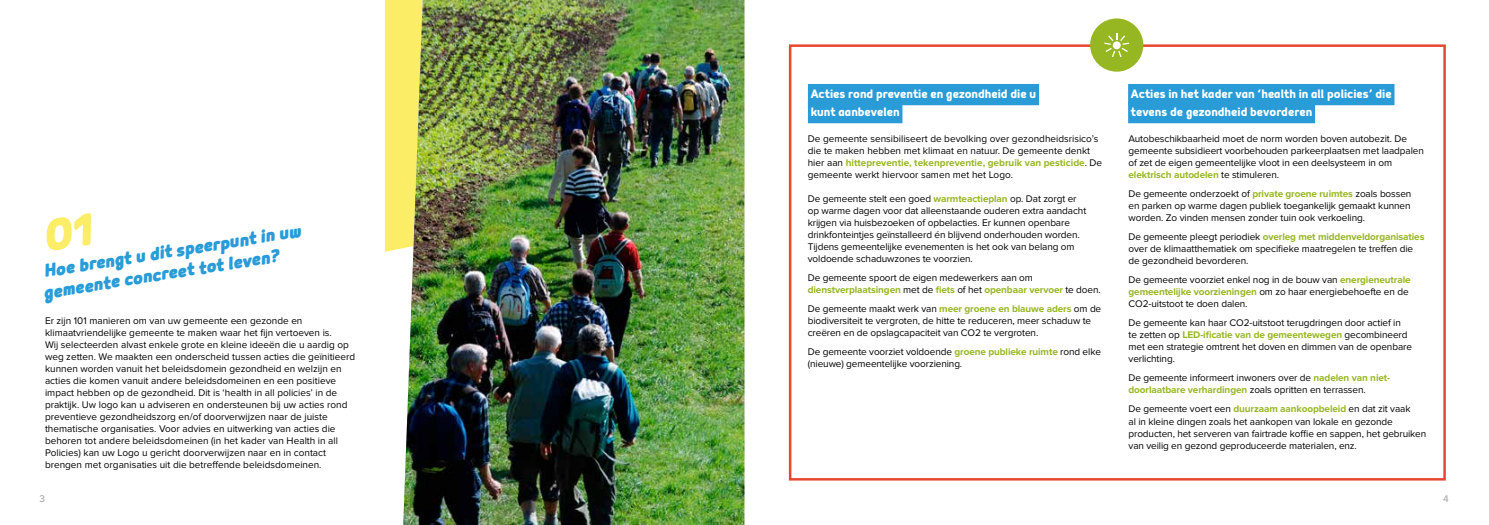
<style>
.page{position:relative;width:1489px;height:525px;background:#fff}
.page>*{position:absolute;margin:0;border:0;box-sizing:border-box;transform-origin:0 0}
.t1{font:italic 900 22.5px/21.2px "Mairy";color:#299cd8}
.t2{font:700 15px/18px "Mairy";color:#fff}
.t3{font:10px/12px "Proxima Nova";letter-spacing:-.01em;color:#000}
.t4{font:10px "Proxima Nova";color:#9d9d9c}
.s1{font-weight:700;color:#96b622}
</style>
<div class="page">
<div style="left:788px;top:44px;width:657px;height:436px;border:2px solid #e84631"></div>
<div style="left:385px;top:0;width:18px;height:252px;background:#fbee66"></div>
<img style="left:403px;top:0;width:341px;height:524px">
<div style="left:1090px;top:18px;width:53px;height:54px;background:#96b622;border-radius:50%"></div>
<div style="left:807px;top:84px;width:232px;height:21px;background:#299cd8"></div>
<div style="left:807px;top:102px;width:95px;height:21px;background:#299cd8"></div>
<div style="left:1128px;top:84px;width:266px;height:21px;background:#299cd8"></div>
<div style="left:1128px;top:102px;width:186px;height:21px;background:#299cd8"></div>
<svg style="left:1104px;top:33px;width:25px;height:24px"></svg>
<h1 class="t1" style="left:38px;top:260px;width:265px;rotate:-9deg">Hoe brengt u dit speerpunt in uw gemeente concreet tot leven?</h1>
<p class="t3" style="left:45px;top:315px;width:312px">Er zijn 101 manieren om van uw gemeente een gezonde en klimaatvriendelijke gemeente te maken waar het fijn vertoeven is.<br>Wij selecteerden alvast enkele grote en kleine ideeën die u aardig op weg zetten. We maakten een onderscheid tussen acties die geïnitieerd kunnen worden vanuit het beleidsdomein gezondheid en welzijn en acties die komen vanuit andere beleidsdomeinen en een positieve impact hebben op de gezondheid. Dit is ‘health in all policies’ in de praktijk. Uw logo kan u adviseren en ondersteunen bij uw acties rond preventieve gezondheidszorg en/of doorverwijzen naar de juiste thematische organisaties. Voor advies en uitwerking van acties die behoren tot andere beleidsdomeinen (in het kader van Health in all Policies) kan uw Logo u gericht doorverwijzen naar en in contact brengen met organisaties uit die betreffende beleidsdomeinen.</p>
<h2 class="t2" style="left:810px;top:84px;width:227px">Acties rond preventie en gezondheid die u kunt aanbevelen</h2>
<h2 class="t2" style="left:1130px;top:84px;width:262px">Acties in het kader van ‘health in all policies’ die tevens de gezondheid bevorderen</h2>
<p class="t3" style="left:807px;top:132px;width:296px">De gemeente sensibiliseert de bevolking over gezondheidsrisico’s die te maken hebben met klimaat en natuur. De gemeente denkt hier aan <span class="s1">hittepreventie, tekenpreventie, gebruik van pesticide</span>. De gemeente werkt hiervoor samen met het Logo.</p>
<p class="t3" style="left:807px;top:192px;width:280px">De gemeente stelt een goed <span class="s1">warmteactieplan</span> op. Dat zorgt er op warme dagen voor dat alleenstaande ouderen extra aandacht krijgen via huisbezoeken of opbelacties. Er kunnen openbare drinkfonteintjes geïnstalleerd én blijvend onderhouden worden.<br>Tijdens gemeentelijke evenementen is het ook van belang om voldoende schaduwzones te voorzien.</p>
<p class="t3" style="left:807px;top:271px;width:294px">De gemeente spoort de eigen medewerkers aan om <span class="s1">dienstverplaatsingen</span> met de <span class="s1">fiets</span> of het <span class="s1">openbaar vervoer</span> te doen.</p>
<p class="t3" style="left:807px;top:302px;width:295px">De gemeente maakt werk van <span class="s1">meer groene en blauwe aders</span> om de biodiversiteit te vergroten, de hitte te reduceren, meer schaduw te creëren en de opslagcapaciteit van CO2 te vergroten.</p>
<p class="t3" style="left:807px;top:346px;width:295px">De gemeente voorziet voldoende <span class="s1">groene publieke ruimte</span> rond elke (nieuwe) gemeentelijke voorziening.</p>
<p class="t3" style="left:1128px;top:132px;width:297px">Autobeschikbaarheid moet de norm worden boven autobezit. De gemeente subsidieert voorbehouden parkeerplaatsen met laadpalen of zet de eigen gemeentelijke vloot in een deelsysteem in om <span class="s1">elektrisch autodelen</span> te stimuleren.</p>
<p class="t3" style="left:1128px;top:187px;width:284px;text-align:justify">De gemeente onderzoekt of <span class="s1">private groene ruimtes</span> zoals bossen en parken op warme dagen publiek toegankelijk gemaakt kunnen worden. Zo vinden mensen zonder tuin ook verkoeling.</p>
<p class="t3" style="left:1128px;top:231px;width:297px">De gemeente pleegt periodiek <span class="s1">overleg met middenveldorganisaties </span>over de klimaatthematiek om specifieke maatregelen te treffen die de gezondheid bevorderen.</p>
<p class="t3" style="left:1128px;top:274px;width:283px">De gemeente voorziet enkel nog in de bouw van <span class="s1">energieneutrale gemeentelijke voorzieningen</span> om zo haar energiebehoefte en de<br>CO2-uitstoot te doen dalen.</p>
<p class="t3" style="left:1128px;top:317px;width:285px">De gemeente kan haar CO2-uitstoot terugdringen door actief in<br>te zetten op <span class="s1">LED-ificatie van de gemeentewegen</span> gecombineerd met een strategie omtrent het doven en dimmen van de openbare verlichting.</p>
<p class="t3" style="left:1128px;top:372px;width:263px">De gemeente informeert inwoners over de <span class="s1">nadelen van niet&shy;doorlaatbare verhardingen</span> zoals opritten en terrassen.</p>
<p class="t3" style="left:1128px;top:403px;width:299px">De gemeente voert een <span class="s1">duurzaam aankoopbeleid</span> en dat zit vaak<br>al in kleine dingen zoals het aankopen van lokale en gezonde producten, het serveren van fairtrade koffie en sappen, het gebruiken van veilig en gezond geproduceerde materialen, enz.</p>
<p class="t4" style="left:39px;top:492px;width:7px">3</p>
<p class="t4" style="left:1442px;top:492px;width:7px">4</p>
</div>
